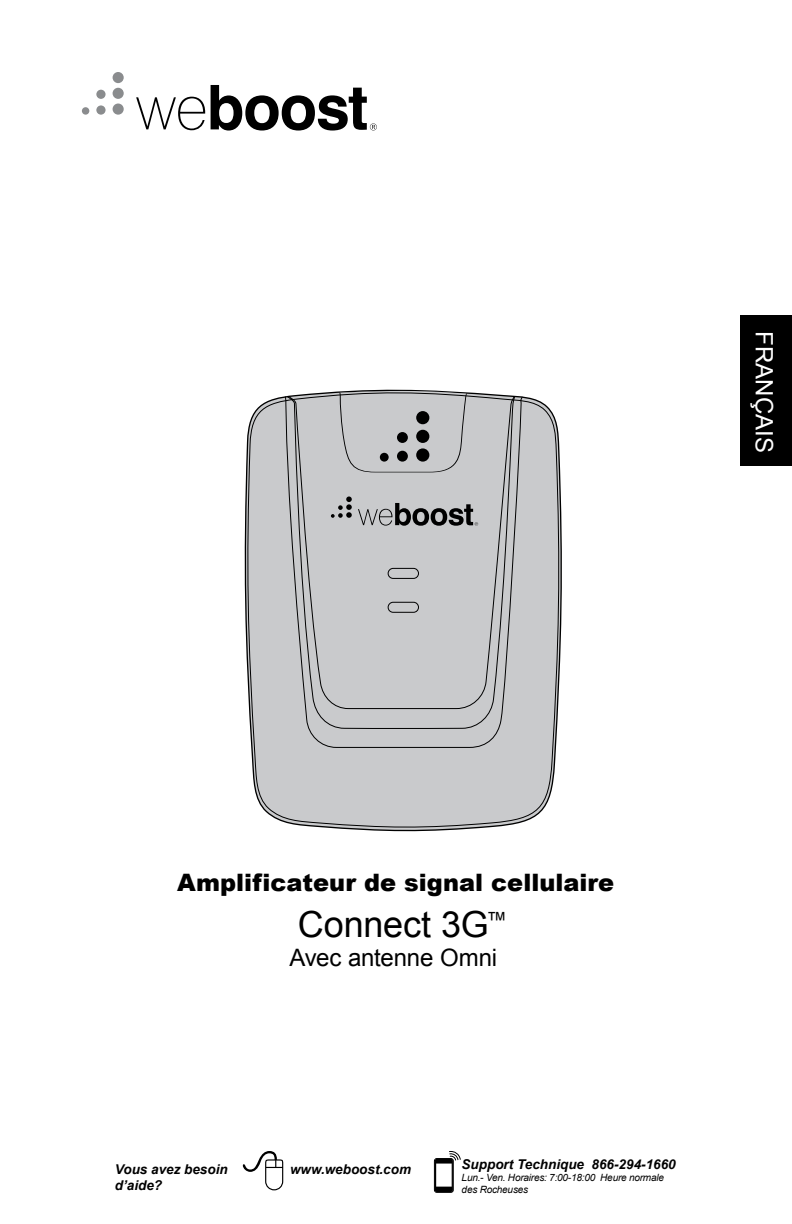
<style>
.page{position:relative;width:792px;height:1224px;background:#fff}
.page>*{position:absolute;margin:0;border:0;box-sizing:border-box;transform-origin:0 0}
.t1{font:36px "Arial";letter-spacing:-.005em;color:#000}
.t2{font:900 24px "Arial";letter-spacing:.005em;color:#000}
.t3{font:24px "Arial";letter-spacing:-.01em;color:#000}
.t4{font:24px "Arial";color:#fff}
.t5{font:21px "Arial";color:#000}
.t6{font:italic 700 13.6px/16.2px "Arial";color:#000}
.t7{font:italic 10px/12px "Arial";letter-spacing:-.02em;color:#000}
</style>
<div class="page">
<div style="left:434px;top:1158px;width:19px;height:34px;border:1px solid #000;border-radius:2px"></div>
<svg style="left:435px;top:1151px;width:26px;height:41px"></svg>
<svg style="left:243px;top:1151px;width:40px;height:39px"></svg>
<div style="left:740px;top:315px;width:52px;height:151px;background:#000"></div>
<svg style="left:246px;top:396px;width:316px;height:434px;background:#c4c5c6"></svg>
<svg style="left:284px;top:389px;width:240px;height:359px;background:#bdbec0"></svg>
<svg style="left:286px;top:395px;width:230px;height:335px;background:#bcbdbe"></svg>
<div style="left:288px;top:396px;width:227px;height:314px;background:#c9cacc"></div>
<div style="left:388px;top:568px;width:31px;height:11px;border:1px solid #000;border-radius:5px"></div>
<div style="left:388px;top:602px;width:31px;height:11px;border:1px solid #000;border-radius:5px"></div>
<svg style="left:331px;top:496px;width:21px;height:22px"></svg>
<svg style="left:358px;top:503px;width:120px;height:23px;background:#848586"></svg>
<div style="left:380px;top:453px;width:9px;height:9px;background:#000;border-radius:50%"></div>
<div style="left:397px;top:451px;width:11px;height:11px;background:#000;border-radius:50%"></div>
<div style="left:397px;top:432px;width:11px;height:11px;background:#000;border-radius:50%"></div>
<div style="left:416px;top:430px;width:13px;height:13px;background:#000;border-radius:50%"></div>
<div style="left:416px;top:411px;width:13px;height:13px;background:#000;border-radius:50%"></div>
<div style="left:416px;top:448px;width:13px;height:14px;background:#000;border-radius:50%"></div>
<svg style="left:136px;top:97px;width:69px;height:33px"></svg>
<div style="left:82px;top:107px;width:7px;height:8px;background:#8a8c8e;border-radius:50%"></div>
<svg style="left:96px;top:105px;width:10px;height:10px"></svg>
<div style="left:96px;top:90px;width:10px;height:9px;background:#8a8c8e;border-radius:50%"></div>
<div style="left:113px;top:88px;width:11px;height:11px;background:#8a8c8e;border-radius:50%"></div>
<div style="left:113px;top:72px;width:11px;height:11px;background:#8a8c8e;border-radius:50%"></div>
<div style="left:113px;top:104px;width:11px;height:11px;background:#8a8c8e;border-radius:50%"></div>
<svg style="left:211px;top:85px;width:166px;height:46px"></svg>
<h2 class="t4" style="left:780px;top:331px;width:123px;rotate:90deg">FRANÇAIS</h2>
<h2 class="t2" style="left:177px;top:865px;width:439px">Amplificateur de signal cellulaire</h2>
<h3 class="t5" style="left:486px;top:906px;width:22px">™</h3>
<h1 class="t1" style="left:298px;top:901px;width:192px">Connect 3G</h1>
<h2 class="t3" style="left:289px;top:942px;width:209px">Avec antenne Omni</h2>
<p class="t6" style="left:115px;top:1161px;width:114px">Vous avez besoin d’aide?</p>
<p class="t6" style="left:290px;top:1161px;width:123px">www.weboost.com</p>
<p class="t6" style="left:462px;top:1156px;width:216px">Support Technique 866-294-1660</p>
<p class="t7" style="left:462px;top:1171px;width:204px">Lun.- Ven. Horaires: 7:00-18:00 Heure normale des Rocheuses</p>
</div>
